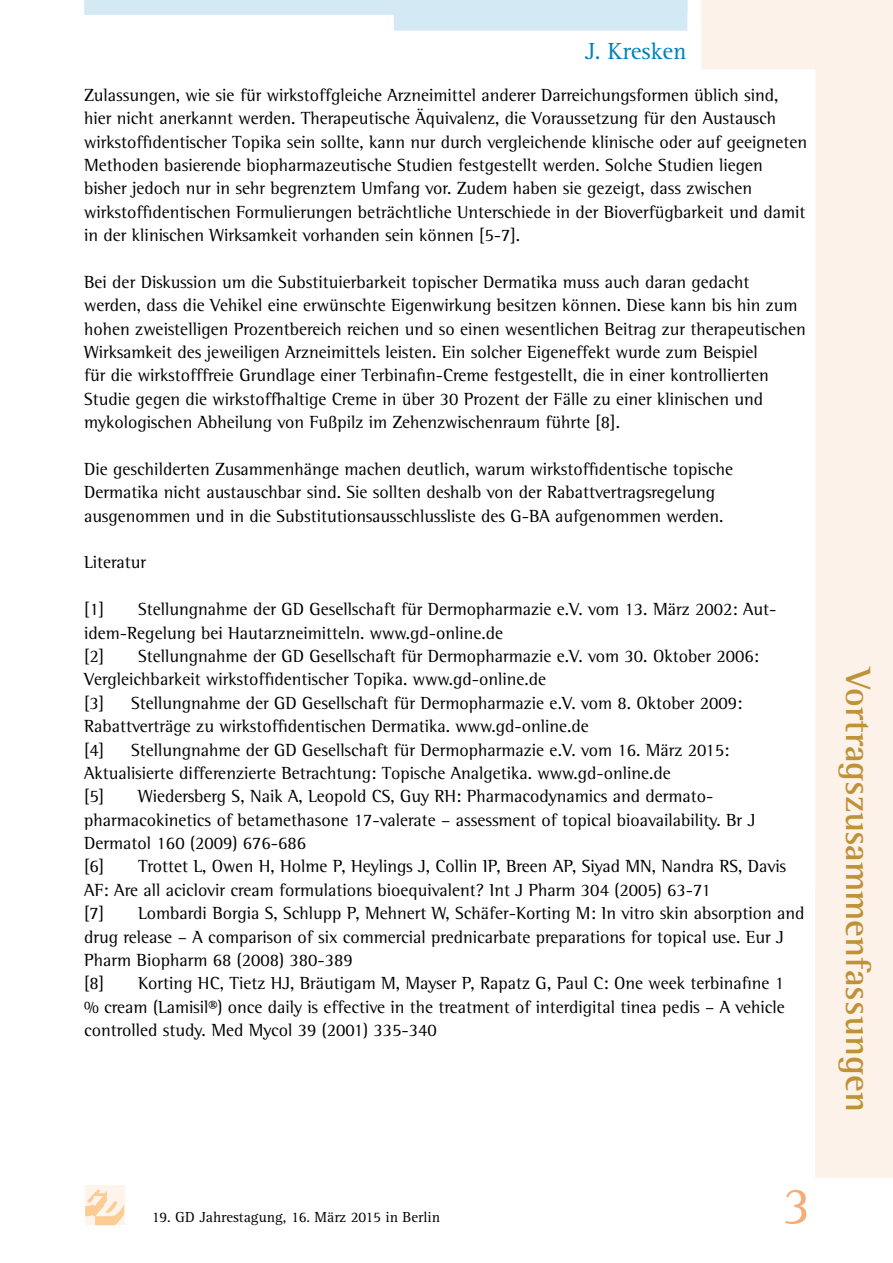
<style>
.page{position:relative;width:893px;height:1263px;background:#fff}
.page>*{position:absolute;margin:0;border:0;box-sizing:border-box;transform-origin:0 0}
.t1{font:54px "Agfa Rotis Serif";color:#f5ac75}
.t2{font:700 36px "Agfa Rotis Semi Serif";color:#bf9237}
.t3{font:24px "Agfa Rotis Serif";color:#0082b8}
.t4{font:18px/23.4px "Agfa Rotis Semi Serif";color:#000}
.t5{font:15px "Agfa Rotis Serif";color:#000}
</style>
<div class="page">
<svg style="left:701px;top:21px;width:192px;height:1157px"></svg>
<div style="left:85px;top:1186px;width:39px;height:39px;background:#fef4eb"></div>
<svg style="left:85px;top:1189px;width:39px;height:36px"></svg>
<svg style="left:84px;top:0;width:603px;height:31px"></svg>
<div style="left:701px;top:0;width:192px;height:21px;background:#fcf2ea"></div>
<h3 class="t3" style="left:585px;top:37px;width:103px">J. Kresken</h3>
<p class="t4" style="left:84px;top:83px;width:724px">Zulassungen, wie sie für wirkstoffgleiche Arzneimittel anderer Darreichungsformen üblich sind, hier nicht anerkannt werden. Therapeutische Äquivalenz, die Voraussetzung für den Austausch wirkstoffidentischer Topika sein sollte, kann nur durch vergleichende klinische oder auf geeigneten Methoden basierende biopharmazeutische Studien festgestellt werden. Solche Studien liegen bisher jedoch nur in sehr begrenztem Umfang vor. Zudem haben sie gezeigt, dass zwischen wirkstoffidentischen Formulierungen beträchtliche Unterschiede in der Bioverfügbarkeit und damit in der klinischen Wirksamkeit vorhanden sein können [5-7].</p>
<p class="t4" style="left:84px;top:270px;width:723px">Bei der Diskussion um die Substituierbarkeit topischer Dermatika muss auch daran gedacht werden, dass die Vehikel eine erwünschte Eigenwirkung besitzen können. Diese kann bis hin zum hohen zweistelligen Prozentbereich reichen und so einen wesentlichen Beitrag zur therapeutischen Wirksamkeit des jeweiligen Arzneimittels leisten. Ein solcher Eigeneffekt wurde zum Beispiel<br>für die wirkstofffreie Grundlage einer Terbinafin-Creme festgestellt, die in einer kontrollierten Studie gegen die wirkstoffhaltige Creme in über 30 Prozent der Fälle zu einer klinischen und mykologischen Abheilung von Fußpilz im Zehenzwischenraum führte [8].</p>
<p class="t4" style="left:84px;top:457px;width:650px">Die geschilderten Zusammenhänge machen deutlich, warum wirkstoffidentische topische<br>Dermatika nicht austauschbar sind. Sie sollten deshalb von der Rabattvertragsregelung ausgenommen und in die Substitutionsausschlussliste des G-BA aufgenommen werden.</p>
<p class="t4" style="left:84px;top:551px;width:64px">Literatur</p>
<p class="t4" style="left:84px;top:597px;width:22px">[1]</p>
<p class="t4" style="left:84px;top:597px;width:694px;text-indent:54px">Stellungnahme der GD Gesellschaft für Dermopharmazie e.V. vom 13. März 2002: Aut&shy;idem-Regelung bei Hautarzneimitteln. www.gd-online.de<br>[2]</p>
<p class="t4" style="left:84px;top:644px;width:676px;text-indent:54px">Stellungnahme der GD Gesellschaft für Dermopharmazie e.V. vom 30. Oktober 2006:<br>Vergleichbarkeit wirkstoffidentischer Topika. www.gd-online.de<br>[3]</p>
<p class="t4" style="left:84px;top:691px;width:660px;text-indent:47px">Stellungnahme der GD Gesellschaft für Dermopharmazie e.V. vom 8. Oktober 2009:<br>Rabattverträge zu wirkstoffidentischen Dermatika. www.gd-online.de<br>[4]</p>
<p class="t4" style="left:84px;top:738px;width:647px;text-indent:47px">Stellungnahme der GD Gesellschaft für Dermopharmazie e.V. vom 16. März 2015:<br>Aktualisierte differenzierte Betrachtung: Topische Analgetika. www.gd-online.de<br>[5]</p>
<p class="t4" style="left:84px;top:784px;width:673px;text-indent:54px">Wiedersberg S, Naik A, Leopold CS, Guy RH: Pharmacodynamics and dermato&shy;pharmacokinetics of betamethasone 17-valerate – assessment of topical bioavailability. Br J Dermatol 160 (2009) 676-686<br>[6]</p>
<p class="t4" style="left:84px;top:855px;width:703px;text-indent:54px">Trottet L, Owen H, Holme P, Heylings J, Collin IP, Breen AP, Siyad MN, Nandra RS, Davis<br>AF: Are all aciclovir cream formulations bioequivalent? Int J Pharm 304 (2005) 63-71<br>[7]</p>
<p class="t4" style="left:84px;top:901px;width:722px;text-indent:54px">Lombardi Borgia S, Schlupp P, Mehnert W, Schäfer-Korting M: In vitro skin absorption and drug release – A comparison of six commercial prednicarbate preparations for topical use. Eur J Pharm Biopharm 68 (2008) 380-389<br>[8]</p>
<p class="t4" style="left:84px;top:971px;width:702px;text-align:justify;text-indent:54px">Korting HC, Tietz HJ, Bräutigam M, Mayser P, Rapatz G, Paul C: One week terbinafine 1 % cream (Lamisil®) once daily is effective in the treatment of interdigital tinea pedis – A vehicle controlled study. Med Mycol 39 (2001) 335-340</p>
<h2 class="t2" style="left:880px;top:668px;width:445px;rotate:90deg">Vortragszusammenfassungen</h2>
<p class="t5" style="left:152px;top:1208px;width:290px">19. GD Jahrestagung, 16. März 2015 in Berlin</p>
<h1 class="t1" style="left:783px;top:1175px;width:30px">3</h1>
</div>
